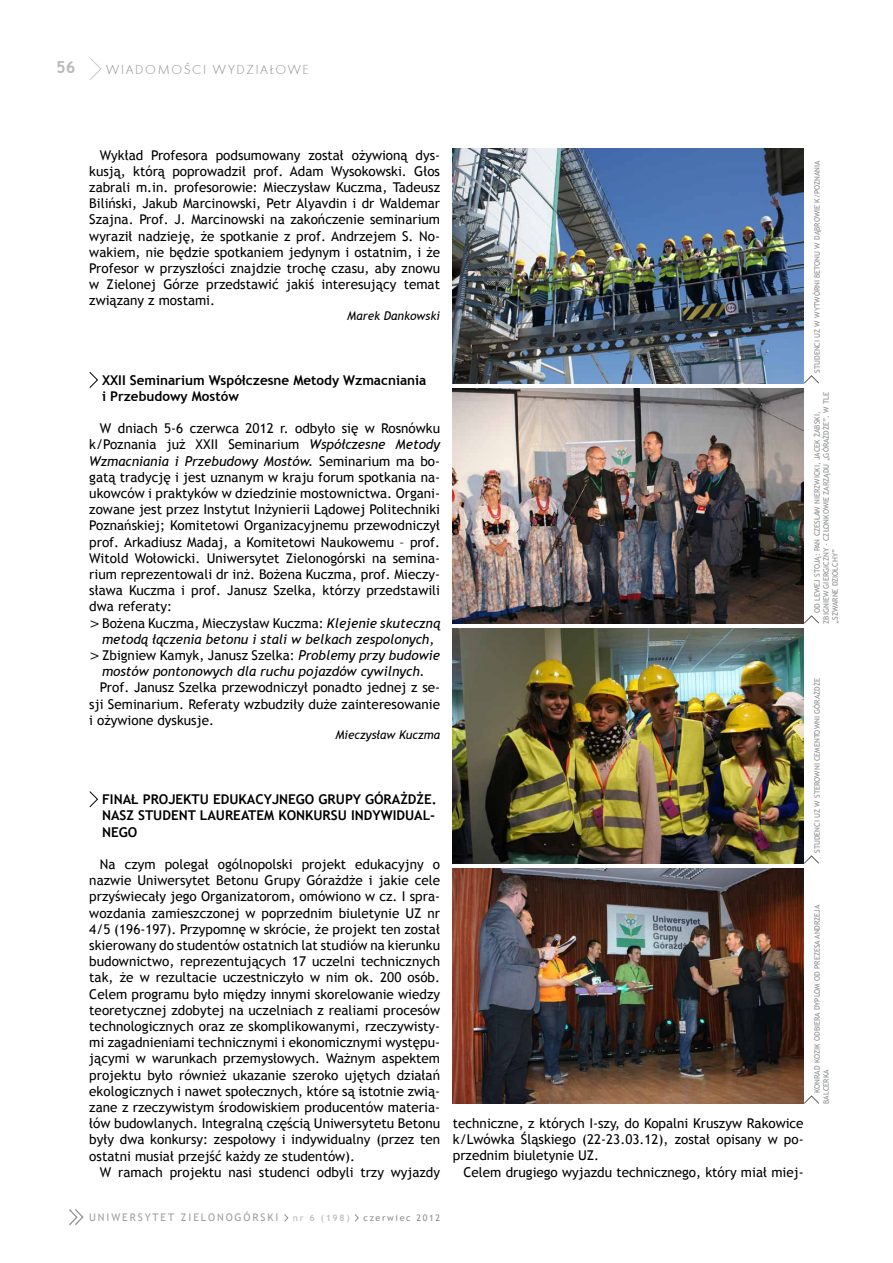
<style>
.page{position:relative;width:893px;height:1263px;background:#fff}
.page>*{position:absolute;margin:0;border:0;box-sizing:border-box;transform-origin:0 0}
.t1{font:700 16.5px "Trebuchet MS";color:#b8babc}
.t2{font:13.5px/16.2px "Trebuchet MS";color:#000;text-align:justify}
.t3{font:italic 13.5px/16.2px "Trebuchet MS";color:#000}
.t4{font:700 13.5px/16.2px "Trebuchet MS";color:#000}
.t5{font:13.5px "Futura TEE Ligh";letter-spacing:.12em;color:#8a8c8e}
.t6{font:italic 12px "Trebuchet MS";color:#000}
.t7{font:10.5px "Trebuchet MS";letter-spacing:.18em;color:#9da0a2}
.t8{font:9px "Trebuchet MS";letter-spacing:.18em;color:#8a8c8e}
.t9{font:700 9px "Trebuchet MS";color:#c0c2c4}
.t10{font:7.5px/9px "Trebuchet MS";color:#8a8c8e}
.s1{font-style:italic}
.s2{font-style:normal}
</style>
<div class="page">
<svg style="left:90px;top:58px;width:12px;height:22px"></svg>
<svg style="left:284px;top:1214px;width:4px;height:8px"></svg>
<svg style="left:355px;top:1214px;width:4px;height:8px"></svg>
<svg style="left:69px;top:1209px;width:15px;height:17px"></svg>
<img style="left:453px;top:149px;width:351px;height:235px">
<img style="left:453px;top:389px;width:351px;height:235px">
<img style="left:453px;top:629px;width:351px;height:235px">
<img style="left:453px;top:869px;width:351px;height:235px">
<svg style="left:804px;top:375px;width:15px;height:9px"></svg>
<svg style="left:804px;top:615px;width:15px;height:9px"></svg>
<svg style="left:804px;top:855px;width:15px;height:9px"></svg>
<svg style="left:804px;top:1095px;width:15px;height:9px"></svg>
<svg style="left:89px;top:372px;width:9px;height:16px"></svg>
<svg style="left:89px;top:791px;width:9px;height:16px"></svg>
<p class="t1" style="left:56px;top:57px;width:21px">56</p>
<p class="t5" style="left:106px;top:61px;width:204px">WIADOMOŚCI WYDZIAŁOWE</p>
<p class="t2" style="left:89px;top:147px;width:352px;text-indent:11px">Wykład Profesora podsumowany został ożywioną dys&shy;kusją, którą poprowadził prof. Adam Wysokowski. Głos zabrali m.in. profesorowie: Mieczysław Kuczma, Tadeusz Biliński, Jakub Marcinowski, Petr Alyavdin i dr Waldemar Szajna. Prof. J. Marcinowski na zakończenie seminarium wyraził nadzieję, że spotkanie z prof. Andrzejem S. No&shy;wakiem, nie będzie spotkaniem jedynym i ostatnim, i że Profesor w przyszłości znajdzie trochę czasu, aby znowu w Zielonej Górze przedstawić jakiś interesujący temat związany z mostami.</p>
<p class="t6" style="left:347px;top:308px;width:94px">Marek Dankowski</p>
<p class="t4" style="left:102px;top:372px;width:326px">XXII Seminarium Współczesne Metody Wzmacniania i Przebudowy Mostów</p>
<p class="t2" style="left:89px;top:421px;width:352px;text-indent:11px">W dniach 5-6 czerwca 2012 r. odbyło się w Rosnówku k/Poznania już XXII Seminarium <span class="s1">Współczesne Metody Wzmacniania i Przebudowy Mostów.</span> Seminarium ma bo&shy;gatą tradycję i jest uznanym w kraju forum spotkania na&shy;ukowców i praktyków w dziedzinie mostownictwa. Organi&shy;zowane jest przez Instytut Inżynierii Lądowej Politechniki Poznańskiej; Komitetowi Organizacyjnemu przewodniczył prof. Arkadiusz Madaj, a Komitetowi Naukowemu – prof.<br>Witold Wołowicki. Uniwersytet Zielonogórski na semina&shy;rium reprezentowali dr inż. Bożena Kuczma, prof. Mieczy&shy;sława Kuczma i prof. Janusz Szelka, którzy przedstawili dwa referaty:</p>
<p class="t3" style="left:102px;top:615px;width:340px"><span class="s2">Bożena Kuczma, Mieczysław Kuczma:</span> Klejenie skuteczną metodą łączenia betonu i stali w belkach zespolonych, <span class="s2">Zbigniew Kamyk, Janusz Szelka:</span> Problemy przy budowie mostów pontonowych dla ruchu pojazdów cywilnych.</p>
<p class="t2" style="left:89px;top:680px;width:352px;text-indent:11px">Prof. Janusz Szelka przewodniczył ponadto jednej z se&shy;sji Seminarium. Referaty wzbudziły duże zainteresowanie i ożywione dyskusje.</p>
<p class="t6" style="left:335px;top:728px;width:106px">Mieczysław Kuczma</p>
<p class="t4" style="left:102px;top:791px;width:336px;text-align:justify">FINAŁ PROJEKTU EDUKACYJNEGO GRUPY GÓRAŻDŻE.<br>NASZ STUDENT LAUREATEM KONKURSU INDYWIDUAL-NEGO</p>
<p class="t2" style="left:89px;top:856px;width:352px;text-indent:11px">Na czym polegał ogólnopolski projekt edukacyjny o nazwie Uniwersytet Betonu Grupy Górażdże i jakie cele przyświecały jego Organizatorom, omówiono w cz. I spra&shy;wozdania zamieszczonej w poprzednim biuletynie UZ nr 4/5 (196-197). Przypomnę w skrócie, że projekt ten został skierowany do studentów ostatnich lat studiów na kierunku budownictwo, reprezentujących 17 uczelni technicznych tak, że w rezultacie uczestniczyło w nim ok. 200 osób.<br>Celem programu było między innymi skorelowanie wiedzy teoretycznej zdobytej na uczelniach z realiami procesów technologicznych oraz ze skomplikowanymi, rzeczywisty&shy;mi zagadnieniami technicznymi i ekonomicznymi występu&shy;jącymi w warunkach przemysłowych. Ważnym aspektem projektu było również ukazanie szeroko ujętych działań ekologicznych i nawet społecznych, które są istotnie zwią&shy;zane z rzeczywistym środowiskiem producentów materia&shy;łów budowlanych. Integralną częścią Uniwersytetu Betonu były dwa konkursy: zespołowy i indywidualny (przez ten ostatni musiał przejść każdy ze studentów).</p>
<p class="t2" style="left:100px;top:1164px;width:342px">W ramach projektu nasi studenci odbyli trzy wyjazdy</p>
<p class="t7" style="left:89px;top:1211px;width:191px">UNIWERSYTET ZIELONOGÓRSKI</p>
<p class="t9" style="left:293px;top:1212px;width:58px">nr 6 (198)</p>
<p class="t8" style="left:364px;top:1212px;width:78px">czerwiec 2012</p>
<p class="t10" style="left:813px;top:373px;width:213px;rotate:-90deg">Studenci UZ w Wytwórni Betonu w Dąbrowie k/Poznania</p>
<p class="t10" style="left:813px;top:624px;width:233px;text-indent:11px;rotate:-90deg">Od lewej stoją: Pan Czesław Nierzwicki, Jacek Żabski,<br>Zbigniew Giergiczny - członkowie Zarządu „Górażdże”. W tle „Szwarne Dziołchy”</p>
<p class="t10" style="left:813px;top:853px;width:175px;rotate:-90deg">Studenci UZ w sterowni cementowni Górażdże</p>
<p class="t2" style="left:453px;top:1115px;width:352px">techniczne, z których I-szy, do Kopalni Kruszyw Rakowice k/Lwówka Śląskiego (22-23.03.12), został opisany w po&shy;przednim biuletynie UZ.</p>
<p class="t2" style="left:463px;top:1164px;width:342px">Celem drugiego wyjazdu technicznego, który miał miej-</p>
<p class="t10" style="left:813px;top:1104px;width:200px;text-indent:11px;rotate:-90deg">Konrad Kozik odbiera dyplom od Prezesa Andrzeja<br>Balcerka</p>
</div>
